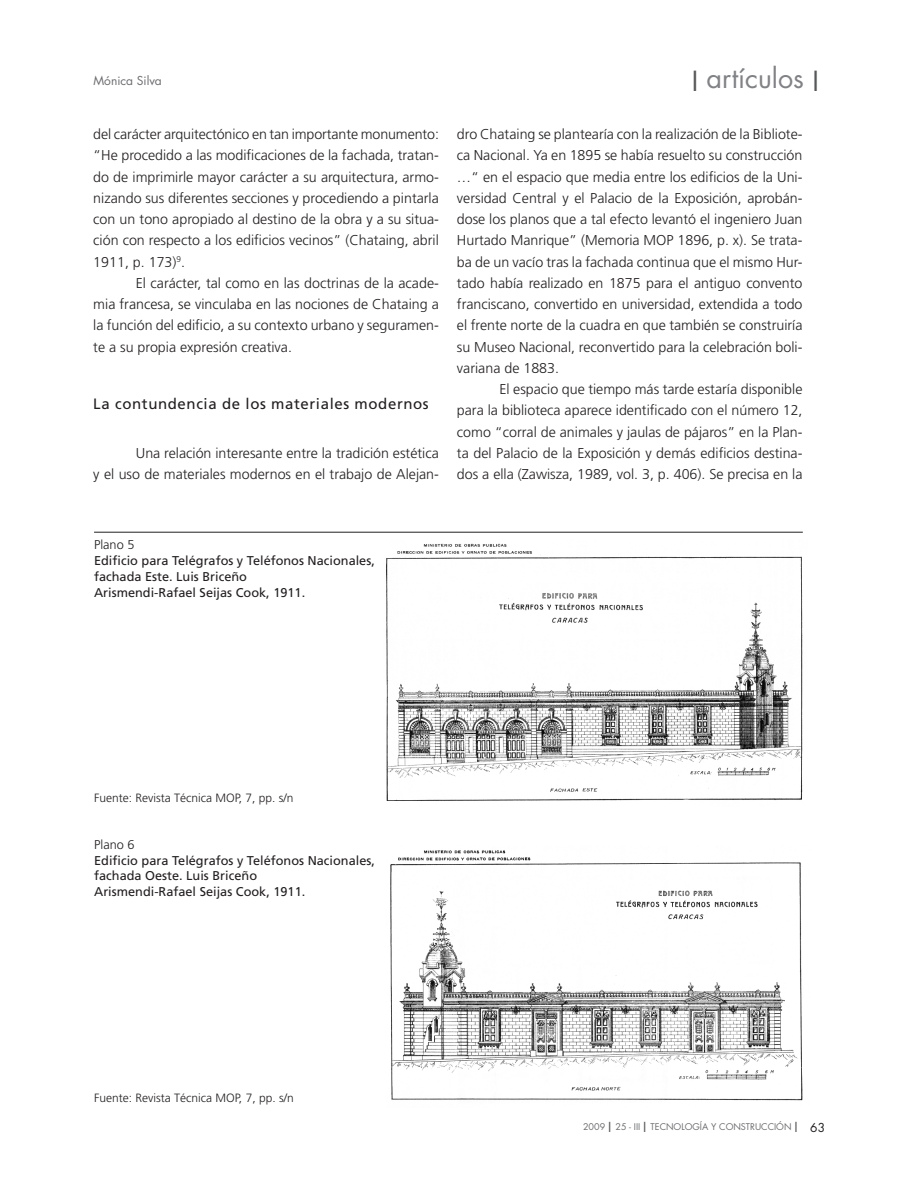
<style>
.page{position:relative;width:918px;height:1188px;background:#fff}
.page>*{position:absolute;margin:0;border:0;box-sizing:border-box;transform-origin:0 0}
.t1{font:27px "Futura";color:#808285}
.t2{font:15px "Frutiger";letter-spacing:.04em;color:#231f20}
.t3{font:300 14.25px/21.3px "Frutiger";color:#231f20;text-align:justify}
.t4{font:12.75px/15.8px "Frutiger";color:#231f20}
.t5{font:300 12.75px "Frutiger";color:#231f20}
.t6{font:300 12px "Frutiger";color:#231f20}
.t7{font:12px "Futura";color:#6c6d70}
.t8{font:9px "Futura";color:#6c6d70}
.s1{color:#57585a}
.s2{font-size:13.5px;color:#57585a}
.s3{font-size:12px;color:#231f20}
</style>
<div class="page">
<hr style="left:94px;top:532px;width:709px;height:1px;background:#231f20">
<img style="left:386px;top:543px;width:417px;height:258px">
<img style="left:390px;top:850px;width:413px;height:251px">
<p class="t7" style="left:94px;top:73px;width:70px">Mónica Silva</p>
<p class="t3" style="left:93px;top:123px;width:347px">del carácter arquitectónico en tan importante monumento: “He procedido a las modificaciones de la fachada, tratan&shy;do de imprimirle mayor carácter a su arquitectura, armo&shy;nizando sus diferentes secciones y procediendo a pintarla con un tono apropiado al destino de la obra y a su situa&shy;ción con respecto a los edificios vecinos” (Chataing, abril 1911, p. 173)<sup>9</sup>.</p>
<p class="t3" style="left:93px;top:272px;width:347px;text-indent:43px">El carácter, tal como en las doctrinas de la acade&shy;mia francesa, se vinculaba en las nociones de Chataing a la función del edificio, a su contexto urbano y seguramen&shy;te a su propia expresión creativa.</p>
<p class="t2" style="left:93px;top:395px;width:337px">La contundencia de los materiales modernos</p>
<p class="t3" style="left:93px;top:442px;width:347px;text-align:right">Una relación interesante entre la tradición estética<br>y el uso de materiales modernos en el trabajo de Alejan-</p>
<h1 class="t1" style="left:692px;top:61px;width:129px"><span class="s1">I</span> artículos <span class="s1">I</span></h1>
<p class="t3" style="left:457px;top:123px;width:347px">dro Chataing se plantearía con la realización de la Bibliote&shy;ca Nacional. Ya en 1895 se había resuelto su construcción …“ en el espacio que media entre los edificios de la Uni&shy;versidad Central y el Palacio de la Exposición, aprobán&shy;dose los planos que a tal efecto levantó el ingeniero Juan Hurtado Manrique” (Memoria MOP 1896, p. x). Se trata&shy;ba de un vacío tras la fachada continua que el mismo Hur&shy;tado había realizado en 1875 para el antiguo convento franciscano, convertido en universidad, extendida a todo el frente norte de la cuadra en que también se construiría su Museo Nacional, reconvertido para la celebración boli&shy;variana de 1883.</p>
<p class="t3" style="left:457px;top:379px;width:347px;text-indent:43px">El espacio que tiempo más tarde estaría disponible para la biblioteca aparece identificado con el número 12, como “corral de animales y jaulas de pájaros” en la Plan&shy;ta del Palacio de la Exposición y demás edificios destina&shy;dos a ella (Zawisza, 1989, vol. 3, p. 406). Se precisa en la</p>
<p class="t5" style="left:94px;top:538px;width:42px">Plano 5</p>
<p class="t4" style="left:94px;top:553px;width:282px">Edificio para Telégrafos y Teléfonos Nacionales, fachada Este. Luis Briceño<br>Arismendi-Rafael Seijas Cook, 1911.</p>
<p class="t6" style="left:94px;top:791px;width:201px">Fuente: Revista Técnica MOP, 7, pp. s/n</p>
<p class="t5" style="left:94px;top:837px;width:42px">Plano 6</p>
<p class="t4" style="left:94px;top:852px;width:282px">Edificio para Telégrafos y Teléfonos Nacionales, fachada Oeste. Luis Briceño<br>Arismendi-Rafael Seijas Cook, 1911.</p>
<p class="t6" style="left:94px;top:1091px;width:201px">Fuente: Revista Técnica MOP, 7, pp. s/n</p>
<p class="t8" style="left:583px;top:1121px;width:244px">2009 <span class="s2">I</span> 25 - III <span class="s2">I</span> TECNOLOGÍA Y CONSTRUCCIÓN <span class="s2">I</span> <span class="s3">63</span></p>
</div>
